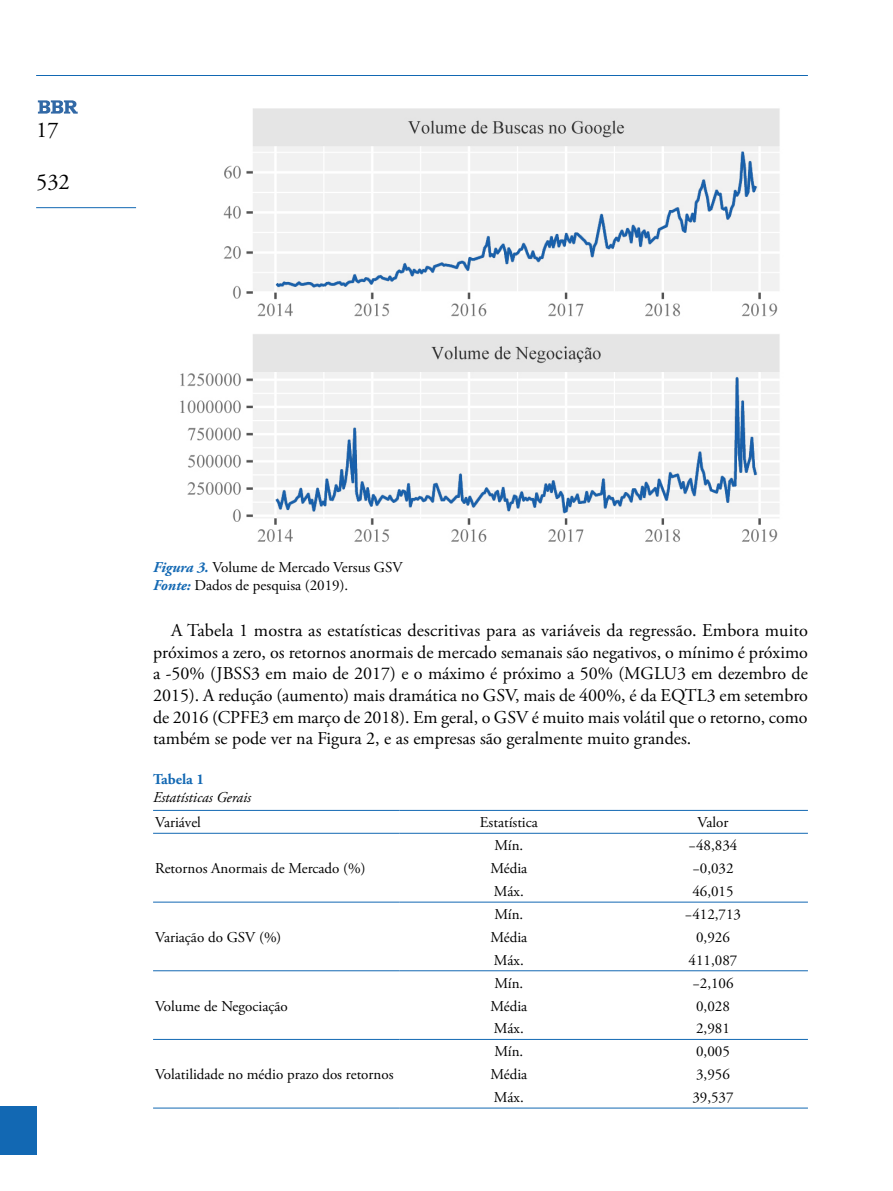
<style>
.page{position:relative;width:893px;height:1191px;background:#fff}
.page>*{position:absolute;margin:0;border:0;box-sizing:border-box;transform-origin:0 0}
.t1{font:22.5px "Adobe Garamond Pro";color:#000}
.t2{font:18px/21.6px "Adobe Garamond Pro";color:#000;text-align:justify}
.t3{font:15px/18px "Adobe Garamond Pro";color:#000}
.t4{font:italic 15px "Adobe Garamond Pro";color:#000}
.t5{font:700 15px "Adobe Garamond Pro";color:#1268b3}
.s1{font-weight:700;font-style:italic;color:#1268b3}
</style>
<div class="page">
<hr style="left:36px;top:75px;width:772px;height:1px;background:#1268b3">
<div style="left:0;top:1106px;width:36px;height:48px;background:#1268b3"></div>
<hr style="left:36px;top:207px;width:100px;height:1px;background:#1268b3">
<svg style="left:38px;top:100px;width:40px;height:14px"></svg>
<img style="left:180px;top:108px;width:600px;height:434px">
<hr style="left:153px;top:833px;width:247px;height:1px;background:#1268b3">
<hr style="left:400px;top:833px;width:218px;height:1px;background:#1268b3">
<hr style="left:618px;top:833px;width:190px;height:1px;background:#1268b3">
<hr style="left:153px;top:810px;width:247px;height:1px;background:#1268b3">
<hr style="left:400px;top:810px;width:218px;height:1px;background:#1268b3">
<hr style="left:618px;top:810px;width:190px;height:1px;background:#1268b3">
<hr style="left:153px;top:902px;width:247px;height:1px;background:#1268b3">
<hr style="left:400px;top:902px;width:218px;height:1px;background:#1268b3">
<hr style="left:618px;top:902px;width:190px;height:1px;background:#1268b3">
<hr style="left:153px;top:970px;width:247px;height:1px;background:#1268b3">
<hr style="left:400px;top:970px;width:218px;height:1px;background:#1268b3">
<hr style="left:618px;top:970px;width:190px;height:1px;background:#1268b3">
<hr style="left:153px;top:1039px;width:247px;height:1px;background:#1268b3">
<hr style="left:400px;top:1039px;width:218px;height:1px;background:#1268b3">
<hr style="left:618px;top:1039px;width:190px;height:1px;background:#1268b3">
<hr style="left:153px;top:1107px;width:247px;height:1px;background:#1268b3">
<hr style="left:400px;top:1107px;width:218px;height:1px;background:#1268b3">
<hr style="left:618px;top:1107px;width:190px;height:1px;background:#1268b3">
<p class="t1" style="left:36px;top:116px;width:24px">17</p>
<p class="t1" style="left:36px;top:169px;width:35px">532</p>
<p class="t3" style="left:153px;top:559px;width:251px"><span class="s1">Figura 3.</span> Volume de Mercado Versus GSV<br><span class="s1">Fonte:</span> Dados de pesquisa (2019).</p>
<p class="t2" style="left:153px;top:620px;width:656px;text-indent:18px">A Tabela 1 mostra as estatísticas descritivas para as variáveis da regressão. Embora muito próximos a zero, os retornos anormais de mercado semanais são negativos, o mínimo é próximo a -50% (JBSS3 em maio de 2017) e o máximo é próximo a 50% (MGLU3 em dezembro de 2015). A redução (aumento) mais dramática no GSV, mais de 400%, é da EQTL3 em setembro de 2016 (CPFE3 em março de 2018). Em geral, o GSV é muito mais volátil que o retorno, como também se pode ver na Figura 2, e as empresas são geralmente muito grandes.</p>
<p class="t5" style="left:153px;top:770px;width:53px">Tabela 1</p>
<p class="t4" style="left:153px;top:787px;width:100px">Estatísticas Gerais</p>
<p class="t3" style="left:155px;top:814px;width:47px">Variável</p>
<p class="t3" style="left:480px;top:814px;width:60px">Estatística</p>
<p class="t3" style="left:697px;top:814px;width:32px">Valor</p>
<p class="t3" style="left:155px;top:860px;width:212px">Retornos Anormais de Mercado (%)</p>
<p class="t3" style="left:494px;top:837px;width:30px">Mín.</p>
<p class="t3" style="left:689px;top:837px;width:50px">−48,834</p>
<p class="t3" style="left:490px;top:860px;width:38px">Média</p>
<p class="t3" style="left:692px;top:860px;width:43px">−0,032</p>
<p class="t3" style="left:494px;top:883px;width:31px">Máx.</p>
<p class="t3" style="left:692px;top:883px;width:43px">46,015</p>
<p class="t3" style="left:155px;top:928px;width:128px">Variação do GSV (%)</p>
<p class="t3" style="left:155px;top:997px;width:134px">Volume de Negociação</p>
<p class="t3" style="left:155px;top:1066px;width:240px">Volatilidade no médio prazo dos retornos</p>
<p class="t3" style="left:494px;top:905px;width:30px">Mín.</p>
<p class="t3" style="left:685px;top:905px;width:58px">−412,713</p>
<p class="t3" style="left:490px;top:928px;width:38px">Média</p>
<p class="t3" style="left:696px;top:928px;width:35px">0,926</p>
<p class="t3" style="left:494px;top:951px;width:31px">Máx.</p>
<p class="t3" style="left:689px;top:951px;width:50px">411,087</p>
<p class="t3" style="left:494px;top:974px;width:30px">Mín.</p>
<p class="t3" style="left:692px;top:974px;width:43px">−2,106</p>
<p class="t3" style="left:490px;top:997px;width:38px">Média</p>
<p class="t3" style="left:696px;top:997px;width:35px">0,028</p>
<p class="t3" style="left:494px;top:1020px;width:31px">Máx.</p>
<p class="t3" style="left:696px;top:1020px;width:35px">2,981</p>
<p class="t3" style="left:494px;top:1043px;width:30px">Mín.</p>
<p class="t3" style="left:696px;top:1043px;width:35px">0,005</p>
<p class="t3" style="left:490px;top:1066px;width:38px">Média</p>
<p class="t3" style="left:696px;top:1066px;width:35px">3,956</p>
<p class="t3" style="left:494px;top:1088px;width:31px">Máx.</p>
<p class="t3" style="left:692px;top:1088px;width:43px">39,537</p>
</div>
